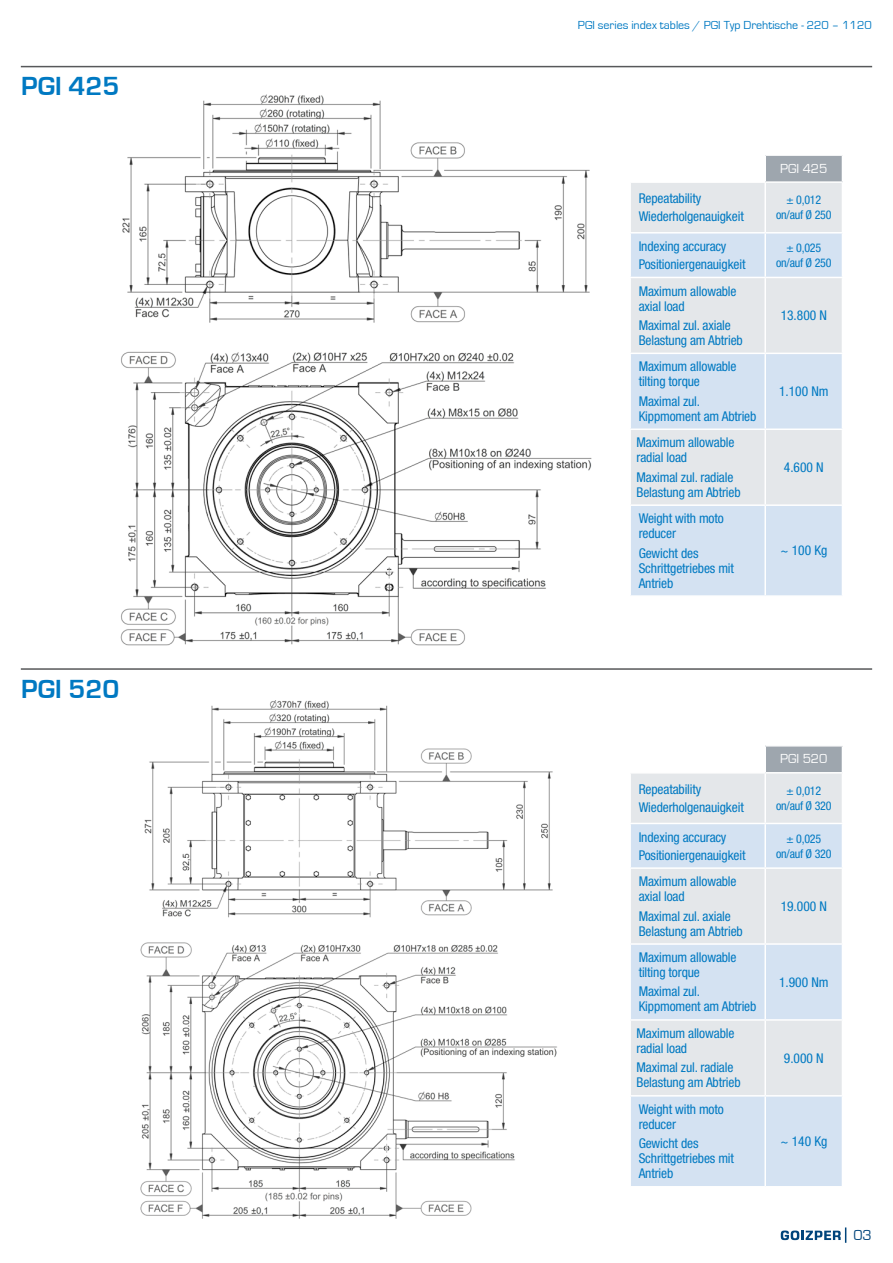
<style>
.page{position:relative;width:893px;height:1263px;background:#fff}
.page>*{position:absolute;margin:0;border:0;box-sizing:border-box;transform-origin:0 0}
.t1{font:700 27px "Eurostile";color:#0079c2}
.t2{font:15px "Eurostile";color:#00447b}
.t3{font:condensed 13.5px/15px "Helvetica Neue LT Std";letter-spacing:-.01em;color:#0079c2}
.t4{font:13.5px "Eurostile";color:#fff}
.t5{font:condensed 12px/15px "Helvetica Neue LT Std";letter-spacing:-.02em;color:#0079c2;text-align:center}
.t6{font:12px "Eurostile";color:#0079c2}
</style>
<div class="page">
<svg style="left:781px;top:1227px;width:65px;height:16px"></svg>
<img style="left:140px;top:700px;width:417px;height:519px">
<img style="left:120px;top:94px;width:472px;height:552px">
<div style="left:765px;top:155px;width:77px;height:27px;background:#9ea6ae"></div>
<div style="left:631px;top:183px;width:211px;height:49px;background:#e4e7ea"></div>
<svg style="left:631px;top:234px;width:211px;height:361px;background:#dae4ee"></svg>
<hr style="left:764px;top:183px;width:2px;height:49px;background:#fff">
<hr style="left:764px;top:234px;width:2px;height:43px;background:#fff">
<hr style="left:629px;top:277px;width:136px;height:1px;background:#fff">
<hr style="left:765px;top:277px;width:78px;height:1px;background:#fff">
<hr style="left:764px;top:278px;width:2px;height:75px;background:#fff">
<hr style="left:629px;top:353px;width:136px;height:1px;background:#fff">
<hr style="left:765px;top:353px;width:78px;height:1px;background:#fff">
<hr style="left:764px;top:354px;width:2px;height:74px;background:#fff">
<hr style="left:629px;top:428px;width:136px;height:2px;background:#fff">
<hr style="left:765px;top:428px;width:78px;height:2px;background:#fff">
<hr style="left:764px;top:430px;width:2px;height:74px;background:#fff">
<hr style="left:629px;top:504px;width:136px;height:2px;background:#fff">
<hr style="left:765px;top:504px;width:78px;height:2px;background:#fff">
<hr style="left:764px;top:506px;width:2px;height:89px;background:#fff">
<hr style="left:765px;top:154px;width:78px;height:2px;background:#fff">
<hr style="left:764px;top:156px;width:2px;height:25px;background:#fff">
<hr style="left:765px;top:181px;width:78px;height:2px;background:#fff">
<div style="left:765px;top:746px;width:77px;height:27px;background:#9ea6ae"></div>
<div style="left:631px;top:773px;width:211px;height:50px;background:#e4e7ea"></div>
<svg style="left:631px;top:824px;width:211px;height:362px;background:#dae4ee"></svg>
<hr style="left:764px;top:773px;width:2px;height:50px;background:#fff">
<hr style="left:764px;top:824px;width:2px;height:43px;background:#fff">
<hr style="left:629px;top:867px;width:136px;height:2px;background:#fff">
<hr style="left:765px;top:867px;width:78px;height:2px;background:#fff">
<hr style="left:764px;top:869px;width:2px;height:74px;background:#fff">
<hr style="left:629px;top:943px;width:136px;height:2px;background:#fff">
<hr style="left:765px;top:943px;width:78px;height:2px;background:#fff">
<hr style="left:764px;top:945px;width:2px;height:74px;background:#fff">
<hr style="left:629px;top:1019px;width:136px;height:2px;background:#fff">
<hr style="left:765px;top:1019px;width:78px;height:2px;background:#fff">
<hr style="left:764px;top:1021px;width:2px;height:74px;background:#fff">
<hr style="left:629px;top:1095px;width:136px;height:1px;background:#fff">
<hr style="left:765px;top:1095px;width:78px;height:1px;background:#fff">
<hr style="left:764px;top:1096px;width:2px;height:90px;background:#fff">
<hr style="left:764px;top:746px;width:2px;height:26px;background:#fff">
<hr style="left:765px;top:772px;width:78px;height:1px;background:#fff">
<hr style="left:21px;top:66px;width:851px;height:1px;background:#57585a">
<hr style="left:21px;top:668px;width:851px;height:2px;background:#57585a">
<h1 class="t1" style="left:21px;top:72px;width:100px">PGI 425</h1>
<h1 class="t1" style="left:21px;top:674px;width:100px">PGI 520</h1>
<p class="t6" style="left:578px;top:19px;width:295px">PGI series index tables / PGI Typ Drehtische - 220 – 1120</p>
<p class="t4" style="left:780px;top:161px;width:49px">PGI 425</p>
<p class="t3" style="left:639px;top:189px;width:107px;line-height:18px">Repeatability<br>Wiederholgenauigkeit</p>
<p class="t5" style="left:776px;top:192px;width:57px">± 0,012 on/auf Ø 250</p>
<p class="t3" style="left:639px;top:237px;width:108px;line-height:18px">Indexing accuracy<br>Positioniergenauigkeit</p>
<p class="t5" style="left:776px;top:240px;width:57px">± 0,025 on/auf Ø 250</p>
<p class="t3" style="left:639px;top:283px;width:99px">Maximum allowable axial load</p>
<p class="t3" style="left:639px;top:317px;width:106px">Maximal zul. axiale<br>Belastung am Abtrieb</p>
<p class="t3" style="left:781px;top:308px;width:48px">13.800 N</p>
<p class="t3" style="left:639px;top:359px;width:99px">Maximum allowable tilting torque</p>
<p class="t3" style="left:639px;top:393px;width:119px">Maximal zul.<br>Kippmoment am Abtrieb</p>
<p class="t3" style="left:636px;top:435px;width:99px">Maximum allowable radial load</p>
<p class="t3" style="left:636px;top:469px;width:106px">Maximal zul. radiale<br>Belastung am Abtrieb</p>
<p class="t3" style="left:779px;top:384px;width:51px">1.100 Nm</p>
<p class="t3" style="left:784px;top:460px;width:41px">4.600 N</p>
<p class="t3" style="left:639px;top:511px;width:87px">Weight with moto reducer</p>
<p class="t3" style="left:639px;top:545px;width:97px">Gewicht des<br>Schrittgetriebes mit<br>Antrieb</p>
<p class="t3" style="left:780px;top:543px;width:49px">~ 100 Kg</p>
<p class="t4" style="left:780px;top:751px;width:49px">PGI 520</p>
<p class="t3" style="left:639px;top:780px;width:107px;line-height:18px">Repeatability<br>Wiederholgenauigkeit</p>
<p class="t5" style="left:776px;top:783px;width:57px">± 0,012 on/auf Ø 320</p>
<p class="t3" style="left:639px;top:828px;width:108px;line-height:18px">Indexing accuracy<br>Positioniergenauigkeit</p>
<p class="t5" style="left:776px;top:831px;width:57px">± 0,025 on/auf Ø 320</p>
<p class="t3" style="left:639px;top:874px;width:99px">Maximum allowable axial load</p>
<p class="t3" style="left:639px;top:908px;width:106px">Maximal zul. axiale<br>Belastung am Abtrieb</p>
<p class="t3" style="left:781px;top:898px;width:48px">19.000 N</p>
<p class="t3" style="left:639px;top:950px;width:99px">Maximum allowable tilting torque</p>
<p class="t3" style="left:639px;top:984px;width:119px">Maximal zul.<br>Kippmoment am Abtrieb</p>
<p class="t3" style="left:636px;top:1026px;width:99px">Maximum allowable radial load</p>
<p class="t3" style="left:636px;top:1060px;width:106px">Maximal zul. radiale<br>Belastung am Abtrieb</p>
<p class="t3" style="left:779px;top:974px;width:51px">1.900 Nm</p>
<p class="t3" style="left:784px;top:1050px;width:41px">9.000 N</p>
<p class="t3" style="left:639px;top:1101px;width:87px">Weight with moto reducer</p>
<p class="t3" style="left:639px;top:1136px;width:97px">Gewicht des<br>Schrittgetriebes mit<br>Antrieb</p>
<p class="t3" style="left:780px;top:1134px;width:49px">~ 140 Kg</p>
<p class="t2" style="left:853px;top:1227px;width:20px">03</p>
</div>
